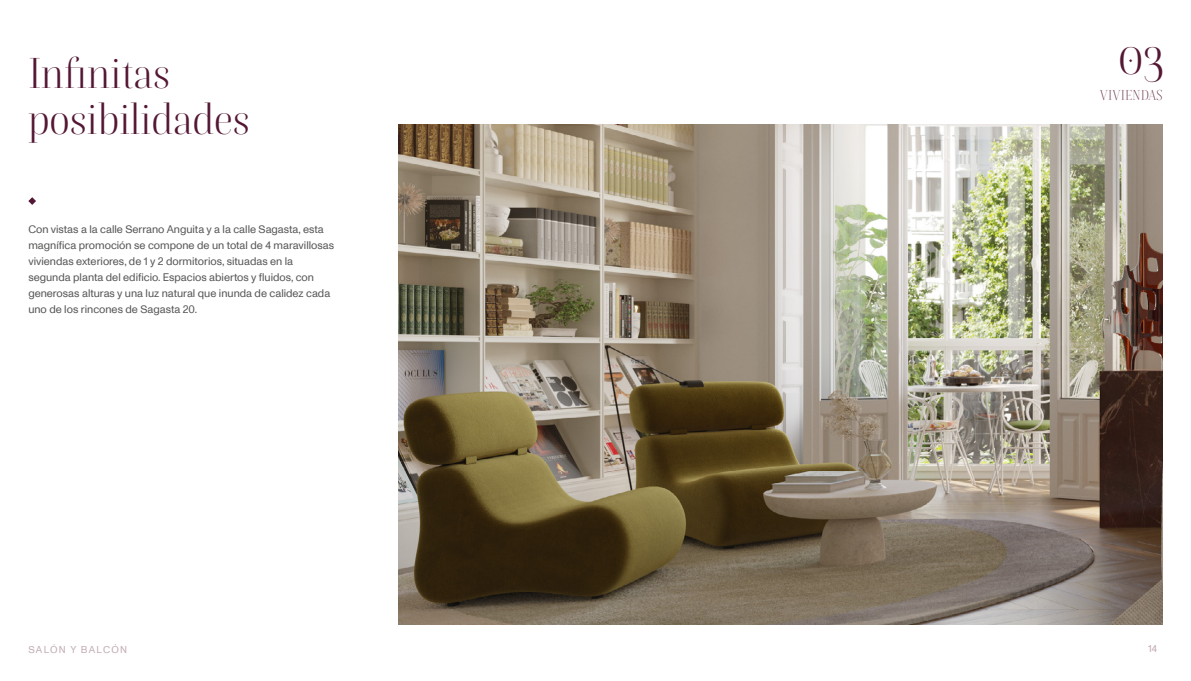
<style>
.page{position:relative;width:1191px;height:681px;background:#fff}
.page>*{position:absolute;margin:0;border:0;box-sizing:border-box;transform-origin:0 0}
.t1{font:48px "Boska";color:#541733}
.t2{font:42px/45px "Boska";color:#541733}
.t3{font:300 14px "Boska";color:#541733}
.t4{font:11px/16px "Monument Grotesk";color:#575756}
.t5{font:10px "Monument Grotesk";letter-spacing:.125em;color:#c2aab4}
</style>
<div class="page">
<img style="left:399px;top:125px;width:763px;height:499px">
<svg style="left:28px;top:197px;width:8px;height:8px"></svg>
<h2 class="t2" style="left:28px;top:51px;width:223px">Infinitas posibilidades</h2>
<h1 class="t1" style="left:1118px;top:28px;width:48px">03</h1>
<p class="t3" style="left:1099px;top:87px;width:64px">VIVIENDAS</p>
<p class="t4" style="left:28px;top:221px;width:307px">Con vistas a la calle Serrano Anguita y a la calle Sagasta, esta magnífica promoción se compone de un total de 4 maravillosas viviendas exteriores, de 1 y 2 dormitorios, situadas en la segunda planta del edificio. Espacios abiertos y fluidos, con generosas alturas y una luz natural que inunda de calidez cada uno de los rincones de Sagasta 20.</p>
<p class="t5" style="left:28px;top:641px;width:100px">SALÓN Y BALCÓN</p>
<p class="t5" style="left:1148px;top:641px;width:10px">14</p>
</div>
